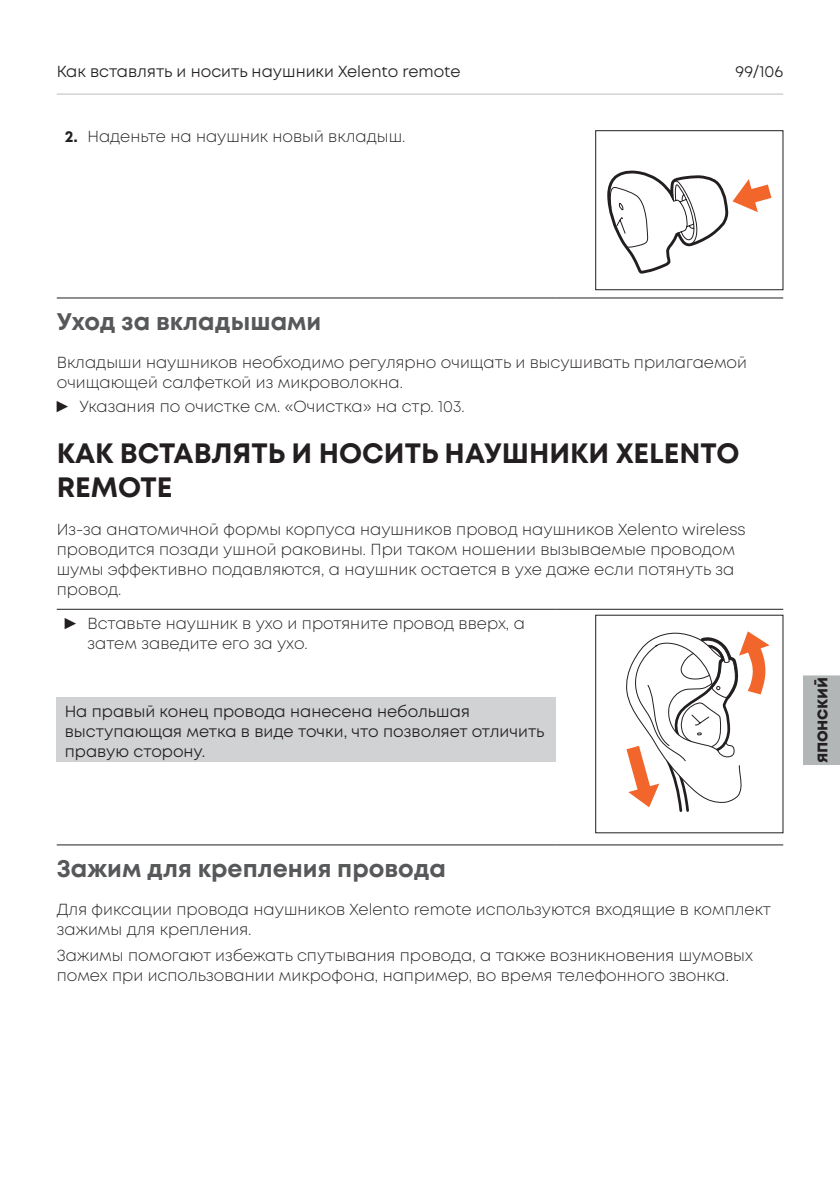
<style>
.page{position:relative;width:840px;height:1191px;background:#fff}
.page>*{position:absolute;margin:0;border:0;box-sizing:border-box;transform-origin:0 0}
.t1{font:700 28px/33.6px "Mont";color:#231f20}
.t2{font:700 24px "Mont";color:#57585a}
.t3{font:700 18px "Mont";letter-spacing:-.02em;color:#231f20}
.t4{font:300 16px/20px "Mont";color:#231f20}
.t5{font:16px/20px "Mont";color:#231f20}
.s1{font-weight:700}
.s2{font-family:"Arial Narrow";font-weight:400}
</style>
<div class="page">
<hr style="left:57px;top:94px;width:725px;height:1px;background:#bcbdc0">
<div style="left:802px;top:673px;width:37px;height:94px;background:#b2b6b6"></div>
<hr style="left:802px;top:671px;width:37px;height:4px;background:#fff">
<hr style="left:802px;top:765px;width:37px;height:4px;background:#fff">
<hr style="left:57px;top:298px;width:499px;height:1px;background:#231f20">
<hr style="left:556px;top:298px;width:226px;height:1px;background:#231f20">
<svg style="left:607px;top:171px;width:164px;height:103px"></svg>
<div style="left:595px;top:130px;width:187px;height:160px;border:1px solid #231f20"></div>
<div style="left:57px;top:697px;width:499px;height:64px;background:#d1d2d4"></div>
<hr style="left:57px;top:609px;width:499px;height:1px;background:#231f20">
<hr style="left:556px;top:609px;width:226px;height:1px;background:#231f20">
<hr style="left:556px;top:844px;width:226px;height:1px;background:#231f20">
<hr style="left:57px;top:844px;width:499px;height:1px;background:#231f20">
<svg style="left:626px;top:631px;width:143px;height:181px"></svg>
<p class="t5" style="left:57px;top:62px;width:405px">Как вставлять и носить наушники Xelento remote</p>
<p class="t5" style="left:735px;top:62px;width:49px">99/106</p>
<p class="t4" style="left:65px;top:127px;width:342px"><span class="s1">2.</span> Наденьте на наушник новый вкладыш.</p>
<h2 class="t2" style="left:57px;top:306px;width:266px">Уход за вкладышами</h2>
<p class="t4" style="left:57px;top:352px;width:691px">Вкладыши наушников необходимо регулярно очищать и высушивать прилагаемой очищающей салфеткой из микроволокна.</p>
<p class="t4" style="left:57px;top:396px;width:409px"><span class="s2">►</span> Указания по очистке см. «Очистка» на стр. 103.</p>
<h1 class="t1" style="left:57px;top:437px;width:683px">КАК ВСТАВЛЯТЬ И НОСИТЬ НАУШНИКИ XELENTO<br>REMOTE</h1>
<p class="t4" style="left:57px;top:519px;width:690px">Из-за анатомичной формы корпуса наушников провод наушников Xelento wireless проводится позади ушной раковины. При таком ношении вызываемые проводом шумы эффективно подавляются, а наушник остается в ухе даже если потянуть за провод.</p>
<p class="t4" style="left:87px;top:613px;width:439px;text-indent:-23px"><span class="s2">►</span> Вставьте наушник в ухо и протяните провод вверх, а затем заведите его за ухо.</p>
<p class="t5" style="left:65px;top:701px;width:481px">На правый конец провода нанесена небольшая выступающая метка в виде точки, что позволяет отличить правую сторону.</p>
<h2 class="t2" style="left:57px;top:853px;width:390px">Зажим для крепления провода</h2>
<p class="t4" style="left:57px;top:899px;width:715px">Для фиксации провода наушников Xelento remote используются входящие в комплект зажимы для крепления.</p>
<p class="t4" style="left:57px;top:945px;width:697px">Зажимы помогают избежать спутывания провода, а также возникновения шумовых помех при использовании микрофона, например, во время телефонного звонка.</p>
<p class="t3" style="left:809px;top:763px;width:87px;rotate:-90deg">японский</p>
</div>
